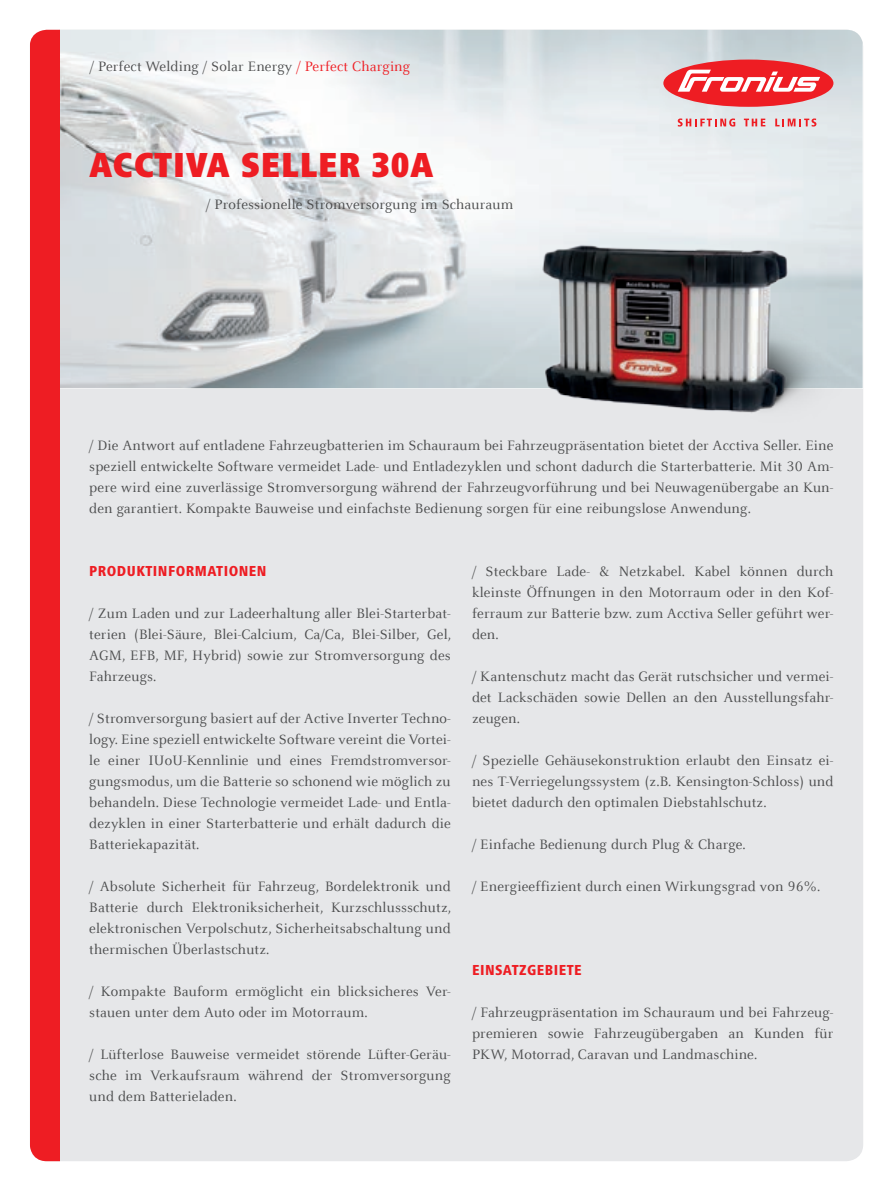
<style>
.page{position:relative;width:893px;height:1191px;background:#fff}
.page>*{position:absolute;margin:0;border:0;box-sizing:border-box;transform-origin:0 0}
.t1{font:900 condensed 36px "Frutiger Next LTW1 G";letter-spacing:.02em;color:#ee1d23}
.t2{font:15px/21px "Celeste Offc Pro";letter-spacing:.01em;color:#4b4c4d;text-align:justify}
.t3{font:800 condensed 15px "Frutiger Next LTW1 G";letter-spacing:.03em;color:#ee1d23}
.s1{color:#ee1d23}
</style>
<div class="page">
<div style="left:30px;top:30px;width:833px;height:1131px;background:#e6e7e9;border-radius:17px"></div>
<img style="left:60px;top:30px;width:803px;height:358px">
<div style="left:30px;top:30px;width:30px;height:1131px;background:#ee1d23"></div>
<img style="left:537px;top:235px;width:326px;height:178px">
<div style="left:663px;top:60px;width:170px;height:47px;background:#ee1d23;border-radius:50%"></div>
<svg style="left:678px;top:70px;width:142px;height:22px"></svg>
<svg style="left:678px;top:118px;width:57px;height:9px"></svg>
<svg style="left:744px;top:119px;width:21px;height:7px"></svg>
<svg style="left:775px;top:118px;width:41px;height:9px"></svg>
<p class="t2" style="left:90px;top:55px;width:322px">/ Perfect Welding / Solar Energy <span class="s1">/ Perfect Charging</span></p>
<h1 class="t1" style="left:89px;top:144px;width:346px">ACCTIVA SELLER 30A</h1>
<p class="t2" style="left:206px;top:193px;width:309px">/ Professionelle Stromversorgung im Schauraum</p>
<p class="t2" style="left:89px;top:434px;width:746px">/ Die Antwort auf entladene Fahrzeugbatterien im Schauraum bei Fahrzeugpräsentation bietet der Acctiva Seller. Eine speziell entwickelte Software vermeidet Lade- und Entladezyklen und schont dadurch die Starterbatterie. Mit 30 Am&shy;pere wird eine zuverlässige Stromversorgung während der Fahrzeugvorführung und bei Neuwagenübergabe an Kun&shy;den garantiert. Kompakte Bauweise und einfachste Bedienung sorgen für eine reibungslose Anwendung.</p>
<p class="t3" style="left:89px;top:562px;width:179px">PRODUKTINFORMATIONEN</p>
<p class="t2" style="left:89px;top:602px;width:363px">/ Zum Laden und zur Ladeerhaltung aller Blei-Starterbat&shy;terien (Blei-Säure, Blei-Calcium, Ca/Ca, Blei-Silber, Gel, AGM, EFB, MF, Hybrid) sowie zur Stromversorgung des Fahrzeugs.</p>
<p class="t2" style="left:89px;top:707px;width:363px">/ Stromversorgung basiert auf der Active Inverter Techno&shy;logy. Eine speziell entwickelte Software vereint die Vortei&shy;le einer IUoU-Kennlinie und eines Fremdstromversor&shy;gungsmodus, um die Batterie so schonend wie möglich zu behandeln. Diese Technologie vermeidet Lade- und Entla&shy;dezyklen in einer Starterbatterie und erhält dadurch die Batteriekapazität.</p>
<p class="t2" style="left:89px;top:875px;width:363px">/ Absolute Sicherheit für Fahrzeug, Bordelektronik und Batterie durch Elektroniksicherheit, Kurzschlussschutz, elektronischen Verpolschutz, Sicherheitsabschaltung und thermischen Überlastschutz.</p>
<p class="t2" style="left:89px;top:980px;width:363px">/ Kompakte Bauform ermöglicht ein blicksicheres Ver&shy;stauen unter dem Auto oder im Motorraum.</p>
<p class="t2" style="left:89px;top:1043px;width:363px">/ Lüfterlose Bauweise vermeidet störende Lüfter-Geräu&shy;sche im Verkaufsraum während der Stromversorgung und dem Batterieladen.</p>
<p class="t2" style="left:472px;top:560px;width:363px">/ Steckbare Lade- &amp; Netzkabel. Kabel können durch kleinste Öffnungen in den Motorraum oder in den Kof&shy;ferraum zur Batterie bzw. zum Acctiva Seller geführt wer&shy;den.</p>
<p class="t2" style="left:472px;top:665px;width:363px">/ Kantenschutz macht das Gerät rutschsicher und vermei&shy;det Lackschäden sowie Dellen an den Ausstellungsfahr&shy;zeugen.</p>
<p class="t2" style="left:472px;top:749px;width:363px">/ Spezielle Gehäusekonstruktion erlaubt den Einsatz ei&shy;nes T-Verriegelungssystem (z.B. Kensington-Schloss) und bietet dadurch den optimalen Diebstahlschutz.</p>
<p class="t2" style="left:472px;top:833px;width:275px">/ Einfache Bedienung durch Plug &amp; Charge.</p>
<p class="t2" style="left:472px;top:875px;width:350px">/ Energieeffizient durch einen Wirkungsgrad von 96%.</p>
<p class="t3" style="left:472px;top:961px;width:111px">EINSATZGEBIETE</p>
<p class="t2" style="left:472px;top:1001px;width:363px">/ Fahrzeugpräsentation im Schauraum und bei Fahrzeug&shy;premieren sowie Fahrzeugübergaben an Kunden für PKW, Motorrad, Caravan und Landmaschine.</p>
</div>
